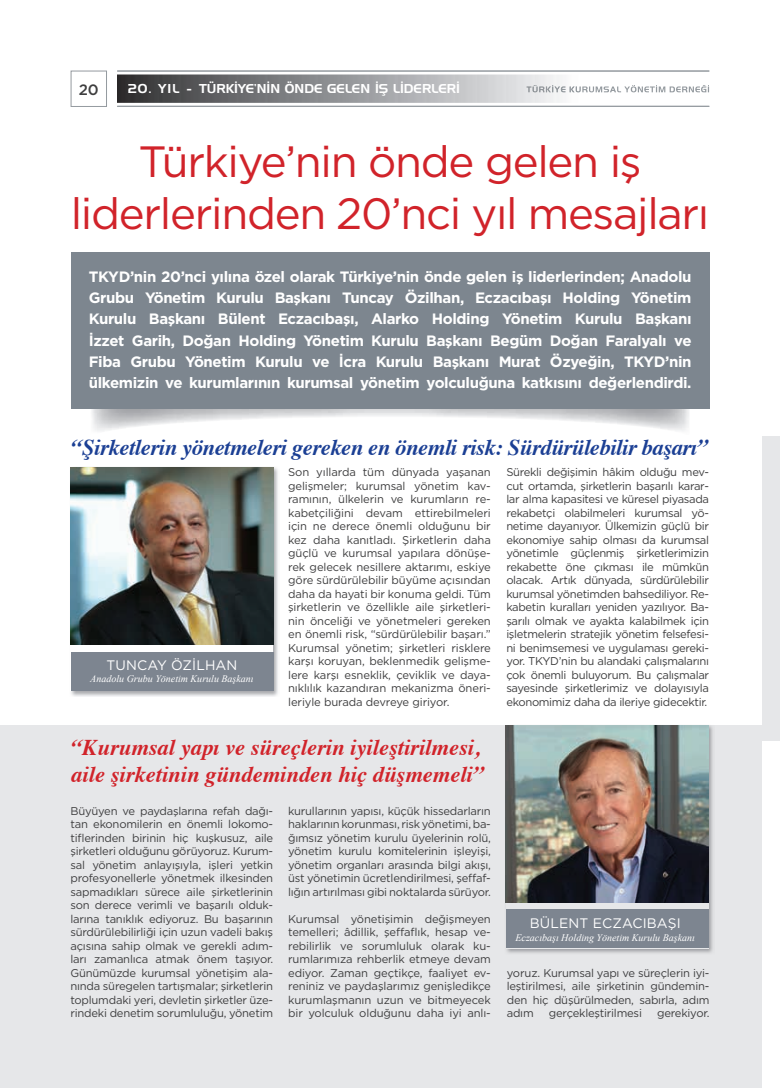
<style>
.page{position:relative;width:780px;height:1088px;background:#fff}
.page>*{position:absolute;margin:0;border:0;box-sizing:border-box;transform-origin:0 0}
.t1{font:43.75px/52.5px "Gotham";letter-spacing:-.03em;color:#d1232a;text-align:center}
.t2{font:italic 700 22.5px/27px "Times";color:#d1232a}
.t3{font:italic 700 22.5px "Times";letter-spacing:-.015em;color:#1b3f94}
.t4{font:700 15px/21.2px "Gotham";letter-spacing:-.025em;color:#fff;text-align:justify}
.t5{font:500 15px "Gotham";color:#3e3e3f}
.t6{font:13.75px "Gotham";letter-spacing:.01em;color:#fff}
.t7{font:12.5px "Handel Gothic";color:#fff}
.t8{font:11.25px/13.5px "Gotham";letter-spacing:-.02em;color:#3e3e3f;text-align:justify}
.t9{font:italic 10px "Times New Roman";color:#fff}
</style>
<div class="page">
<div style="left:71px;top:71px;width:36px;height:36px;border:1px solid #949a9f"></div>
<svg style="left:580px;top:85px;width:129px;height:7px"></svg>
<img style="left:117px;top:74px;width:463px;height:29px">
<img style="left:526px;top:85px;width:54px;height:7px">
<div style="left:762px;top:436px;width:18px;height:305px;background:#e6e7e9"></div>
<hr style="left:117px;top:71px;width:592px;height:1px;background:#949a9f">
<hr style="left:117px;top:106px;width:592px;height:1px;background:#949a9f">
<div style="left:71px;top:253px;width:638px;height:156px;background:#7d868f"></div>
<img style="left:70px;top:467px;width:208px;height:230px">
<div style="left:71px;top:467px;width:202px;height:224px;background:#fff"></div>
<div style="left:0;top:725px;width:761px;height:363px;background:#e6e7e9"></div>
<img style="left:505px;top:725px;width:208px;height:228px">
<div style="left:506px;top:725px;width:202px;height:223px;background:#e6e7e9"></div>
<img style="left:71px;top:467px;width:202px;height:177px">
<div style="left:71px;top:652px;width:203px;height:39px;background:#7d8590"></div>
<img style="left:506px;top:725px;width:202px;height:177px">
<div style="left:506px;top:909px;width:202px;height:39px;background:#7d8590"></div>
<h3 class="t5" style="left:79px;top:84px;width:22px">20</h3>
<p class="t7" style="left:128px;top:82px;width:333px">20. YIL - TÜRKİYE’NİN ÖNDE GELEN İŞ LİDERLERİ</p>
<h1 class="t1" style="left:71px;top:138px;width:640px">Türkiye’nin önde gelen iş liderlerinden 20’nci yıl mesajları</h1>
<p class="t4" style="left:89px;top:267px;width:604px">TKYD’nin 20’nci yılına özel olarak Türkiye’nin önde gelen iş liderlerinden; Anadolu Grubu Yönetim Kurulu Başkanı Tuncay Özilhan, Eczacıbaşı Holding Yönetim Kurulu Başkanı Bülent Eczacıbaşı, Alarko Holding Yönetim Kurulu Başkanı İzzet Garih, Doğan Holding Yönetim Kurulu Başkanı Begüm Doğan Faralyalı ve Fiba Grubu Yönetim Kurulu ve İcra Kurulu Başkanı Murat Özyeğin, TKYD’nin ülkemizin ve kurumlarının kurumsal yönetim yolculuğuna katkısını değerlendirdi.</p>
<h2 class="t3" style="left:71px;top:438px;width:638px">“Şirketlerin yönetmeleri gereken en önemli risk: Sürdürülebilir başarı”</h2>
<p class="t8" style="left:288px;top:466px;width:204px">Son yıllarda tüm dünyada yaşanan gelişmeler; kurumsal yönetim kav&shy;ramının, ülkelerin ve kurumların re&shy;kabetçiliğini devam ettirebilmeleri için ne derece önemli olduğunu bir kez daha kanıtladı. Şirketlerin daha güçlü ve kurumsal yapılara dönüşe&shy;rek gelecek nesillere aktarımı, eskiye göre sürdürülebilir büyüme açısından daha da hayati bir konuma geldi. Tüm şirketlerin ve özellikle aile şirketleri&shy;nin önceliği ve yönetmeleri gereken en önemli risk, “sürdürülebilir başarı.” Kurumsal yönetim; şirketleri risklere karşı koruyan, beklenmedik gelişme&shy;lere karşı esneklik, çeviklik ve daya&shy;nıklılık kazandıran mekanizma öneri&shy;leriyle burada devreye giriyor.</p>
<p class="t8" style="left:506px;top:466px;width:204px">Sürekli değişimin hâkim olduğu mev&shy;cut ortamda, şirketlerin başarılı karar&shy;lar alma kapasitesi ve küresel piyasada rekabetçi olabilmeleri kurumsal yö&shy;netime dayanıyor. Ülkemizin güçlü bir ekonomiye sahip olması da kurumsal yönetimle güçlenmiş şirketlerimizin rekabette öne çıkması ile mümkün olacak. Artık dünyada, sürdürülebilir kurumsal yönetimden bahsediliyor. Re&shy;kabetin kuralları yeniden yazılıyor. Ba&shy;şarılı olmak ve ayakta kalabilmek için işletmelerin stratejik yönetim felsefesi&shy;ni benimsemesi ve uygulaması gereki&shy;yor. TKYD’nin bu alandaki çalışmalarını çok önemli buluyorum. Bu çalışmalar sayesinde şirketlerimiz ve dolayısıyla ekonomimiz daha da ileriye gidecektir.</p>
<p class="t6" style="left:107px;top:660px;width:132px">TUNCAY ÖZİLHAN</p>
<p class="t9" style="left:90px;top:673px;width:165px">Anadolu Grubu Yönetim Kurulu Başkanı</p>
<h2 class="t2" style="left:71px;top:736px;width:414px">“Kurumsal yapı ve süreçlerin iyileştirilmesi, aile şirketinin gündeminden hiç düşmemeli”</h2>
<p class="t8" style="left:70px;top:804px;width:204px">Büyüyen ve paydaşlarına refah dağı&shy;tan ekonomilerin en önemli lokomo&shy;tiflerinden birinin hiç kuşkusuz, aile şirketleri olduğunu görüyoruz. Kurum&shy;sal yönetim anlayışıyla, işleri yetkin profesyonellerle yönetmek ilkesinden sapmadıkları sürece aile şirketlerinin son derece verimli ve başarılı olduk&shy;larına tanıklık ediyoruz. Bu başarının sürdürülebilirliği için uzun vadeli bakış açısına sahip olmak ve gerekli adım&shy;ları zamanlıca atmak önem taşıyor.<br>Günümüzde kurumsal yönetişim ala&shy;nında süregelen tartışmalar; şirketlerin toplumdaki yeri, devletin şirketler üze&shy;rindeki denetim sorumluluğu, yönetim</p>
<p class="t8" style="left:288px;top:804px;width:204px">kurullarının yapısı, küçük hissedarların haklarının korunması, risk yönetimi, ba&shy;ğımsız yönetim kurulu üyelerinin rolü, yönetim kurulu komitelerinin işleyişi, yönetim organları arasında bilgi akışı, üst yönetimin ücretlendirilmesi, şeffaf&shy;lığın artırılması gibi noktalarda sürüyor.</p>
<p class="t8" style="left:288px;top:912px;width:204px">Kurumsal yönetişimin değişmeyen temelleri; âdillik, şeffaflık, hesap ve&shy;rebilirlik ve sorumluluk olarak ku&shy;rumlarımıza rehberlik etmeye devam ediyor. Zaman geçtikçe, faaliyet ev&shy;reniniz ve paydaşlarımız genişledikçe kurumlaşmanın uzun ve bitmeyecek bir yolculuk olduğunu daha iyi anlı-</p>
<p class="t6" style="left:529px;top:918px;width:152px">BÜLENT ECZACIBAŞI</p>
<p class="t9" style="left:515px;top:932px;width:181px">Eczacıbaşı Holding Yönetim Kurulu Başkanı</p>
<p class="t8" style="left:506px;top:966px;width:204px">yoruz. Kurumsal yapı ve süreçlerin iyi&shy;leştirilmesi, aile şirketinin gündemin&shy;den hiç düşürülmeden, sabırla, adım adım</p>
<p class="t8" style="left:549px;top:1007px;width:94px">gerçekleştirilmesi</p>
<p class="t8" style="left:657px;top:1007px;width:54px">gerekiyor.</p>
</div>
